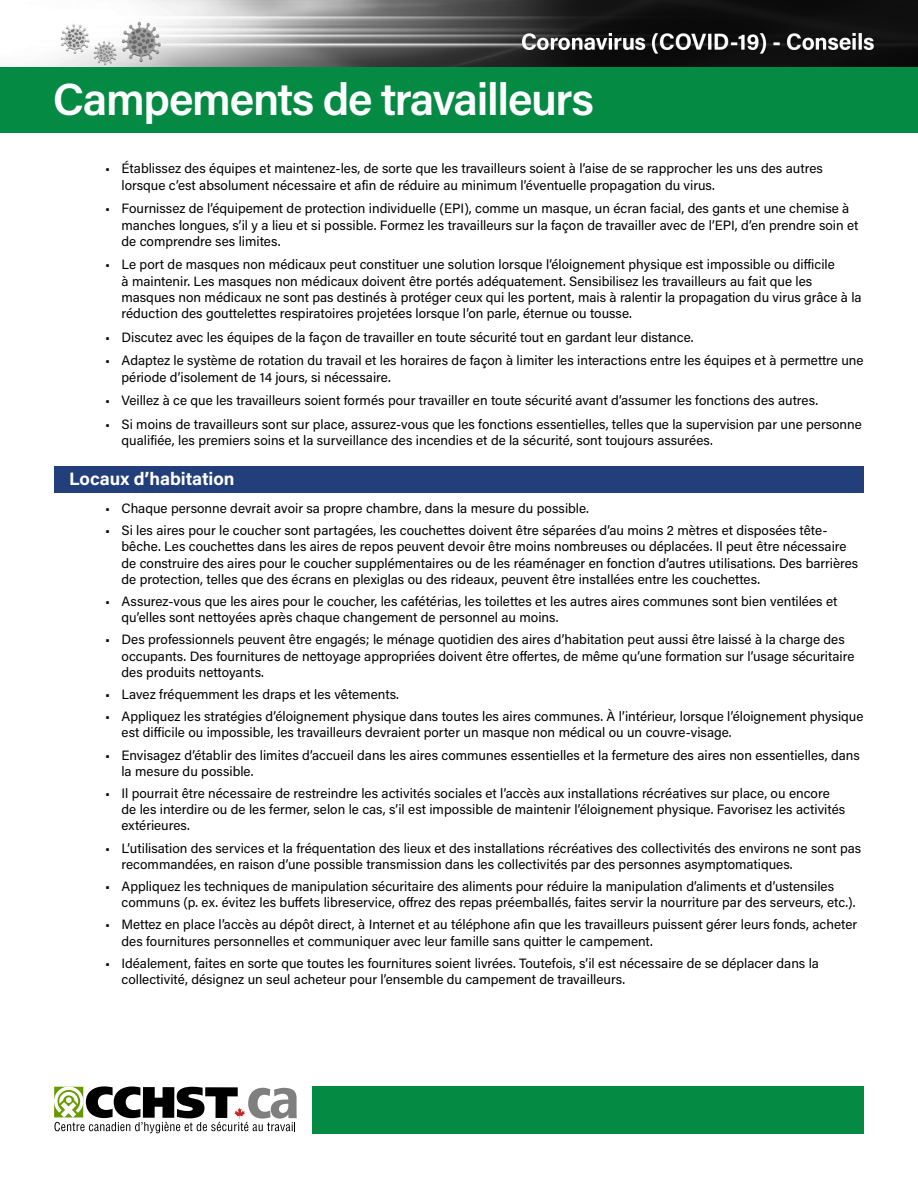
<style>
.page{position:relative;width:918px;height:1188px;background:#fff}
.page>*{position:absolute;margin:0;border:0;box-sizing:border-box;transform-origin:0 0}
.t1{font:600 45px "Acumin Pro";letter-spacing:-.03em;color:#fff}
.subheads{font:700 18px "Acumin Pro";color:#fff}
.body_bullets{font:13.5px/16.2px "Acumin Pro";color:#000}
</style>
<div class="page">
<div style="left:313px;top:1086px;width:551px;height:48px;background:#058a44"></div>
<img style="left:0;top:0;width:918px;height:68px">
<div style="left:54px;top:466px;width:810px;height:27px;background:#223f7c"></div>
<svg style="left:54px;top:1086px;width:243px;height:47px"></svg>
<div style="left:0;top:68px;width:918px;height:65px;background:#058a44"></div>
<h1 class="t1" style="left:53px;top:68px;width:543px">Campements de travailleurs</h1>
<p class="body_bullets" style="left:122px;top:160px;width:703px;text-indent:-16px">• Établissez des équipes et maintenez-les, de sorte que les travailleurs soient à l’aise de se rapprocher les uns des autres lorsque c’est absolument nécessaire et afin de réduire au minimum l’éventuelle propagation du virus.</p>
<p class="body_bullets" style="left:122px;top:200px;width:739px;text-indent:-16px">• Fournissez de l’équipement de protection individuelle (EPI), comme un masque, un écran facial, des gants et une chemise à manches longues, s’il y a lieu et si possible. Formez les travailleurs sur la façon de travailler avec de l’EPI, d’en prendre soin et de comprendre ses limites.</p>
<p class="body_bullets" style="left:122px;top:256px;width:742px;text-indent:-16px">• Le port de masques non médicaux peut constituer une solution lorsque l’éloignement physique est impossible ou difficile<br>à maintenir. Les masques non médicaux doivent être portés adéquatement. Sensibilisez les travailleurs au fait que les masques non médicaux ne sont pas destinés à protéger ceux qui les portent, mais à ralentir la propagation du virus grâce à la réduction des gouttelettes respiratoires projetées lorsque l’on parle, éternue ou tousse.</p>
<p class="body_bullets" style="left:105px;top:328px;width:590px">• Discutez avec les équipes de la façon de travailler en toute sécurité tout en gardant leur distance.</p>
<p class="body_bullets" style="left:122px;top:352px;width:744px;text-indent:-16px">• Adaptez le système de rotation du travail et les horaires de façon à limiter les interactions entre les équipes et à permettre une période d’isolement de 14 jours, si nécessaire.</p>
<p class="body_bullets" style="left:105px;top:392px;width:715px">• Veillez à ce que les travailleurs soient formés pour travailler en toute sécurité avant d’assumer les fonctions des autres.</p>
<p class="body_bullets" style="left:122px;top:416px;width:742px;text-indent:-16px">• Si moins de travailleurs sont sur place, assurez-vous que les fonctions essentielles, telles que la supervision par une personne qualifiée, les premiers soins et la surveillance des incendies et de la sécurité, sont toujours assurées.</p>
<p class="subheads" style="left:69px;top:466px;width:167px">Locaux d’habitation</p>
<p class="body_bullets" style="left:105px;top:500px;width:486px">• Chaque personne devrait avoir sa propre chambre, dans la mesure du possible.</p>
<p class="body_bullets" style="left:122px;top:522px;width:738px;text-indent:-16px">• Si les aires pour le coucher sont partagées, les couchettes doivent être séparées d’au moins 2 mètres et disposées tête&shy;bêche. Les couchettes dans les aires de repos peuvent devoir être moins nombreuses ou déplacées. Il peut être nécessaire de construire des aires pour le coucher supplémentaires ou de les réaménager en fonction d’autres utilisations. Des barrières de protection, telles que des écrans en plexiglas ou des rideaux, peuvent être installées entre les couchettes.</p>
<p class="body_bullets" style="left:122px;top:593px;width:718px;text-indent:-16px">• Assurez-vous que les aires pour le coucher, les cafétérias, les toilettes et les autres aires communes sont bien ventilées et qu’elles sont nettoyées après chaque changement de personnel au moins.</p>
<p class="body_bullets" style="left:122px;top:631px;width:734px;text-indent:-16px">• Des professionnels peuvent être engagés; le ménage quotidien des aires d’habitation peut aussi être laissé à la charge des occupants. Des fournitures de nettoyage appropriées doivent être offertes, de même qu’une formation sur l’usage sécuritaire des produits nettoyants.</p>
<p class="body_bullets" style="left:105px;top:686px;width:296px">• Lavez fréquemment les draps et les vêtements.</p>
<p class="body_bullets" style="left:122px;top:708px;width:744px;text-indent:-16px">• Appliquez les stratégies d’éloignement physique dans toutes les aires communes. À l’intérieur, lorsque l’éloignement physique est difficile ou impossible, les travailleurs devraient porter un masque non médical ou un couvre-visage.</p>
<p class="body_bullets" style="left:122px;top:746px;width:740px;text-indent:-16px">• Envisagez d’établir des limites d’accueil dans les aires communes essentielles et la fermeture des aires non essentielles, dans la mesure du possible.</p>
<p class="body_bullets" style="left:122px;top:785px;width:725px;text-indent:-16px">• Il pourrait être nécessaire de restreindre les activités sociales et l’accès aux installations récréatives sur place, ou encore de les interdire ou de les fermer, selon le cas, s’il est impossible de maintenir l’éloignement physique. Favorisez les activités extérieures.</p>
<p class="body_bullets" style="left:122px;top:839px;width:741px;text-indent:-16px">• L’utilisation des services et la fréquentation des lieux et des installations récréatives des collectivités des environs ne sont pas recommandées, en raison d’une possible transmission dans les collectivités par des personnes asymptomatiques.</p>
<p class="body_bullets" style="left:122px;top:878px;width:736px;text-indent:-16px">• Appliquez les techniques de manipulation sécuritaire des aliments pour réduire la manipulation d’aliments et d’ustensiles communs (p. ex. évitez les buffets libreservice, offrez des repas préemballés, faites servir la nourriture par des serveurs, etc.).</p>
<p class="body_bullets" style="left:122px;top:916px;width:737px;text-indent:-16px">• Mettez en place l’accès au dépôt direct, à Internet et au téléphone afin que les travailleurs puissent gérer leurs fonds, acheter des fournitures personnelles et communiquer avec leur famille sans quitter le campement.</p>
<p class="body_bullets" style="left:122px;top:954px;width:699px;text-indent:-16px">• Idéalement, faites en sorte que toutes les fournitures soient livrées. Toutefois, s’il est nécessaire de se déplacer dans la collectivité, désignez un seul acheteur pour l’ensemble du campement de travailleurs.</p>
</div>
